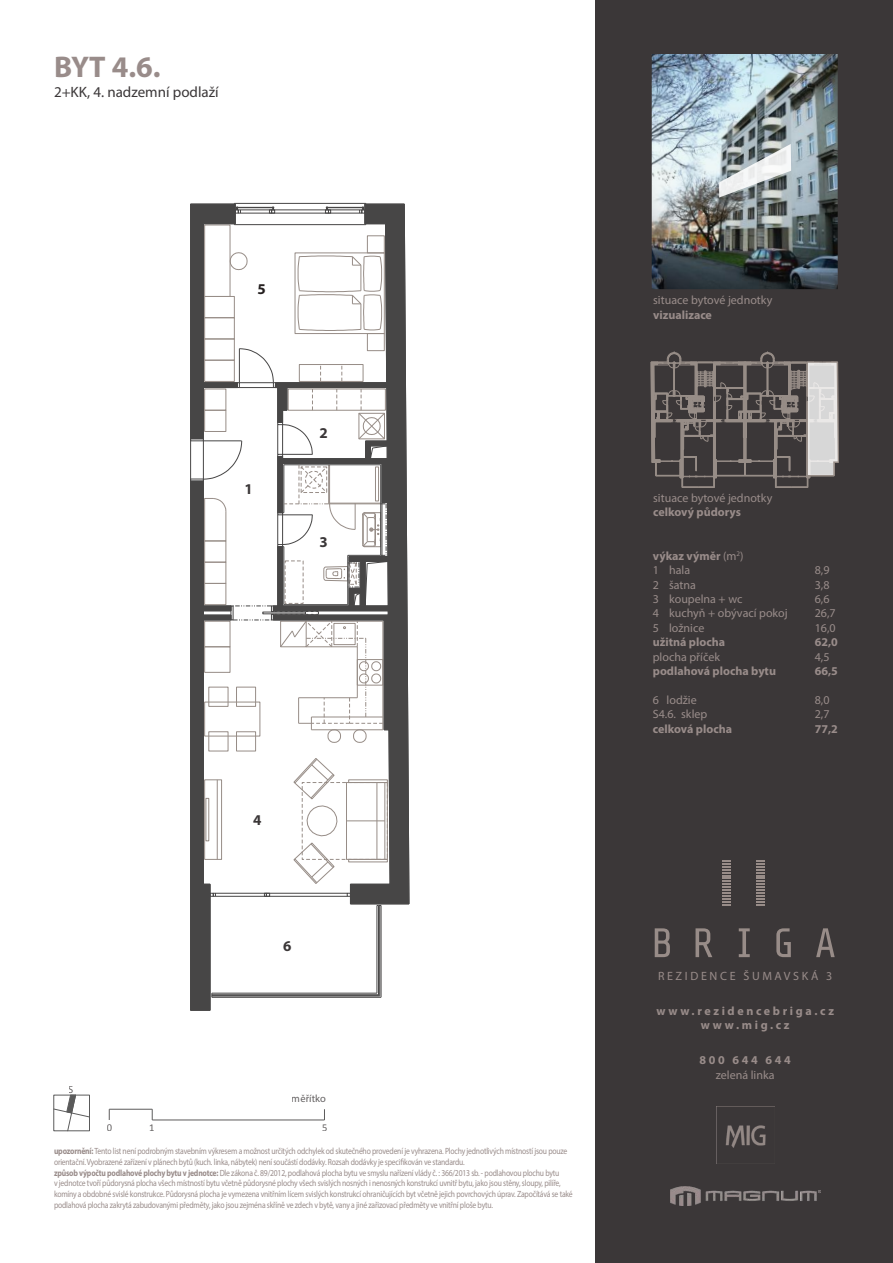
<style>
.page{position:relative;width:893px;height:1263px;background:#fff}
.page>*{position:absolute;margin:0;border:0;box-sizing:border-box;transform-origin:0 0}
.t1{font:700 30px "Myriad Pro";color:#998c8a}
.t2{font:15px "Myriad Pro";color:#3b3738}
.t3{font:700 15px "Myriad Pro";color:#3b3738}
.t4{font:700 15px "Myriad Pro";color:#241f1f}
.t5{font:12px "Myriad Pro";color:#998c8a}
.t6{font:700 12px/14.4px "Myriad Pro";color:#998c8a}
.t7{font:700 12px/14.4px "Myriad Pro";letter-spacing:.22em;color:#998c8a;text-align:center}
.t8{font:12px "Myriad Pro";letter-spacing:.22em;color:#998c8a}
.t9{font:10.5px "Myriad Pro";color:#3b3738}
.t10{font:10.5px "Calibri";color:#3b3738}
.t11{font:9px/10.8px "Myriad Pro";letter-spacing:-.025em;color:#998c8a;scale:.85 1}
.s1{font-weight:700}
.s2{font-weight:400}
</style>
<div class="page">
<svg style="left:391px;top:203px;width:19px;height:701px;background:#616060"></svg>
<svg style="left:190px;top:203px;width:201px;height:808px"></svg>
<div style="left:595px;top:0;width:298px;height:1263px;background:#3b3738"></div>
<svg style="left:650px;top:351px;width:189px;height:137px"></svg>
<svg style="left:53px;top:1095px;width:37px;height:36px"></svg>
<svg style="left:722px;top:860px;width:9px;height:45px"></svg>
<svg style="left:756px;top:860px;width:9px;height:45px"></svg>
<svg style="left:655px;top:928px;width:15px;height:29px"></svg>
<svg style="left:695px;top:928px;width:17px;height:29px"></svg>
<svg style="left:739px;top:928px;width:11px;height:29px"></svg>
<svg style="left:776px;top:928px;width:15px;height:29px"></svg>
<svg style="left:816px;top:928px;width:19px;height:29px"></svg>
<img style="left:652px;top:54px;width:186px;height:235px">
<hr style="left:109px;top:1109px;width:43px;height:1px;background:#474646">
<hr style="left:152px;top:1119px;width:172px;height:1px;background:#474646">
<img style="left:670px;top:1186px;width:150px;height:20px">
<img style="left:717px;top:1106px;width:57px;height:42px">
<svg style="left:719px;top:144px;width:72px;height:54px;background:#afb5b6"></svg>
<h1 class="t1" style="left:54px;top:47px;width:108px">BYT 4.6.</h1>
<h2 class="t2" style="left:54px;top:83px;width:166px">2+KK, 4. nadzemní podlaží</h2>
<h2 class="t4" style="left:257px;top:279px;width:10px">5</h2>
<h2 class="t3" style="left:245px;top:479px;width:10px">1</h2>
<h2 class="t3" style="left:319px;top:424px;width:10px">2</h2>
<h2 class="t3" style="left:319px;top:532px;width:10px">3</h2>
<p class="t9" style="left:69px;top:1083px;width:7px">S</p>
<h2 class="t3" style="left:253px;top:810px;width:10px">4</h2>
<h2 class="t3" style="left:283px;top:936px;width:10px">6</h2>
<p class="t9" style="left:292px;top:1092px;width:36px">měřítko</p>
<p class="t10" style="left:107px;top:1121px;width:7px">0</p>
<p class="t10" style="left:149px;top:1121px;width:7px">1</p>
<p class="t10" style="left:322px;top:1121px;width:7px">5</p>
<p class="t11" style="left:54px;top:1145px;width:612px"><span class="s1">upozornění:</span> Tento list není podrobným stavebním výkresem a možnost určitých odchylek od skutečného provedení je vyhrazena. Plochy jednotlivých místností jsou pouze orientační. Vyobrazené zařízení v plánech bytů (kuch. linka, nábytek) není součástí dodávky. Rozsah dodávky je specifikován ve standardu.<br><span class="s1">způsob výpočtu podlahové plochy bytu v jednotce:</span> Dle zákona č. 89/2012, podlahová plocha bytu ve smyslu nařízení vlády č. : 366/2013 sb. - podlahovou plochu bytu<br>v jednotce tvoří půdorysná plocha všech místností bytu včetně půdorysné plochy všech svislých nosných i nenosných konstrukcí uvnitř bytu, jako jsou stěny, sloupy, pilíře, komíny a obdobné svislé konstrukce. Půdorysná plocha je vymezena vnitřním lícem svislých konstrukcí ohraničujících byt včetně jejich povrchových úprav. Započítává se také podlahová plocha zakrytá zabudovanými předměty, jako jsou zejména skříně ve zdech v bytě, vany a jiné zařizovací předměty ve vnitřní ploše bytu.</p>
<h3 class="t5" style="left:653px;top:293px;width:121px">situace bytové jednotky</h3>
<h3 class="t6" style="left:653px;top:307px;width:60px">vizualizace</h3>
<h3 class="t5" style="left:653px;top:490px;width:121px">situace bytové jednotky</h3>
<h3 class="t6" style="left:653px;top:504px;width:89px">celkový půdorys</h3>
<h3 class="t6" style="left:653px;top:548px;width:92px">výkaz výměr <span class="s2">(m</span><sup>2</sup><span class="s2">)<br>1 hala</span></h3>
<h3 class="t5" style="left:815px;top:563px;width:16px">8,9</h3>
<h3 class="t5" style="left:653px;top:577px;width:45px">2 šatna</h3>
<h3 class="t5" style="left:815px;top:577px;width:16px">3,8</h3>
<h3 class="t5" style="left:653px;top:591px;width:91px">3 koupelna + wc</h3>
<h3 class="t5" style="left:815px;top:591px;width:16px">6,6</h3>
<h3 class="t5" style="left:653px;top:606px;width:136px">4 kuchyň + obývací pokoj</h3>
<h3 class="t5" style="left:815px;top:606px;width:22px">26,7</h3>
<h3 class="t5" style="left:653px;top:620px;width:53px">5 ložnice</h3>
<h3 class="t5" style="left:815px;top:620px;width:22px">16,0</h3>
<h3 class="t6" style="left:653px;top:634px;width:74px">užitná plocha</h3>
<h3 class="t6" style="left:815px;top:634px;width:25px">62,0</h3>
<h3 class="t5" style="left:653px;top:649px;width:69px">plocha příček</h3>
<h3 class="t5" style="left:815px;top:649px;width:16px">4,5</h3>
<h3 class="t6" style="left:653px;top:663px;width:125px">podlahová plocha bytu</h3>
<h3 class="t6" style="left:815px;top:663px;width:25px">66,5</h3>
<h3 class="t5" style="left:653px;top:692px;width:45px">6 lodžie</h3>
<h3 class="t5" style="left:815px;top:692px;width:16px">8,0</h3>
<h3 class="t5" style="left:653px;top:707px;width:56px">S4.6. sklep</h3>
<h3 class="t5" style="left:815px;top:707px;width:16px">2,7</h3>
<h3 class="t6" style="left:653px;top:721px;width:81px">celková plocha</h3>
<h3 class="t6" style="left:815px;top:721px;width:25px">77,2</h3>
<h3 class="t8" style="left:658px;top:968px;width:176px">REZIDENCE ŠUMAVSKÁ 3</h3>
<h3 class="t7" style="left:656px;top:1003px;width:179px">www.rezidencebriga.cz www.mig.cz</h3>
<h3 class="t7" style="left:700px;top:1052px;width:93px">800 644 644</h3>
<h3 class="t5" style="left:716px;top:1067px;width:60px">zelená linka</h3>
</div>
